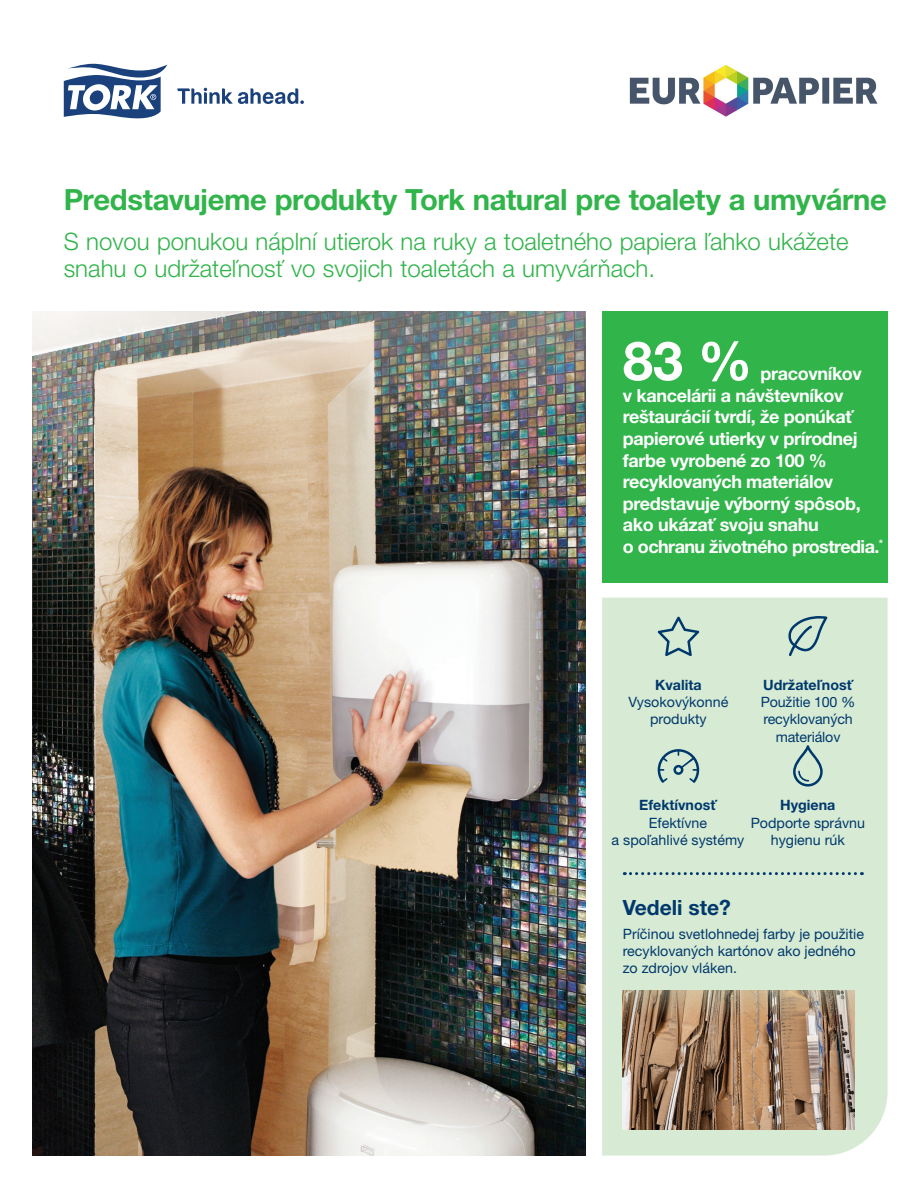
<style>
.page{position:relative;width:918px;height:1188px;background:#fff}
.page>*{position:absolute;margin:0;border:0;box-sizing:border-box;transform-origin:0 0}
.t1{font:700 54px "Helvetica Neue LT Pro";color:#fff}
.t2{font:700 29.25px "Helvetica Neue LT Pro";letter-spacing:-.015em;color:#31b44a}
.t3{font:300 24px/27px "Helvetica Neue LT Pro";color:#31b44a}
.t4{font:700 21px "Helvetica Neue LT Pro";color:#00386c}
.t5{font:700 18px/21.6px "Helvetica Neue LT Pro";letter-spacing:-.02em;color:#fff}
.t6{font:14.25px/17.2px "Helvetica Neue LT Pro";color:#00386c;text-align:center}
.t7{font:700 14.25px "Helvetica Neue LT Pro";color:#00386c}
</style>
<div class="page">
<img style="left:33px;top:311px;width:552px;height:845px">
<div style="left:602px;top:598px;width:286px;height:558px;background:#d7ebd4"></div>
<div style="left:602px;top:311px;width:286px;height:272px;background:#31b44a"></div>
<img style="left:623px;top:990px;width:231px;height:139px">
<svg style="left:177px;top:88px;width:127px;height:16px"></svg>
<svg style="left:64px;top:64px;width:103px;height:54px"></svg>
<svg style="left:793px;top:745px;width:30px;height:42px"></svg>
<svg style="left:658px;top:749px;width:41px;height:34px"></svg>
<svg style="left:787px;top:616px;width:40px;height:40px;background:#a7c3bc"></svg>
<svg style="left:658px;top:616px;width:41px;height:40px;background:#abc7bf"></svg>
<svg style="left:624px;top:872px;width:231px;height:3px"></svg>
<img style="left:629px;top:64px;width:249px;height:53px">
<h2 class="t2" style="left:64px;top:182px;width:825px">Predstavujeme produkty Tork natural pre toalety a umyvárne</h2>
<h3 class="t3" style="left:64px;top:228px;width:786px">S novou ponukou náplní utierok na ruky a toaletného papiera ľahko ukážete snahu o udržateľnosť vo svojich toaletách a umyvárňach.</h3>
<h1 class="t1" style="left:623px;top:327px;width:131px">83 %</h1>
<p class="t5" style="left:623px;top:362px;width:262px;text-indent:138px">pracovníkov<br>v kancelárii a návštevníkov reštaurácií tvrdí, že ponúkať papierové utierky v prírodnej farbe vyrobené zo 100 % recyklovaných materiálov predstavuje výborný spôsob, ako ukázať svoju snahu<br>o ochranu životného prostredia.<sup>*</sup></p>
<p class="t7" style="left:655px;top:676px;width:48px">Kvalita</p>
<p class="t6" style="left:629px;top:693px;width:101px">Vysokovýkonné produkty</p>
<p class="t7" style="left:763px;top:676px;width:91px">Udržateľnosť</p>
<p class="t6" style="left:761px;top:693px;width:96px">Použitie 100 % recyklovaných materiálov</p>
<p class="t7" style="left:639px;top:796px;width:79px">Efektívnosť</p>
<p class="t6" style="left:612px;top:814px;width:134px">Efektívne<br>a spoľahlivé systémy</p>
<p class="t7" style="left:780px;top:796px;width:57px">Hygiena</p>
<p class="t6" style="left:751px;top:814px;width:116px">Podporte správnu hygienu rúk</p>
<p class="t4" style="left:623px;top:894px;width:110px">Vedeli ste?</p>
<p class="t6" style="left:623px;top:925px;width:243px;text-align:left">Príčinou svetlohnedej farby je použitie recyklovaných kartónov ako jedného zo zdrojov vláken.</p>
</div>
